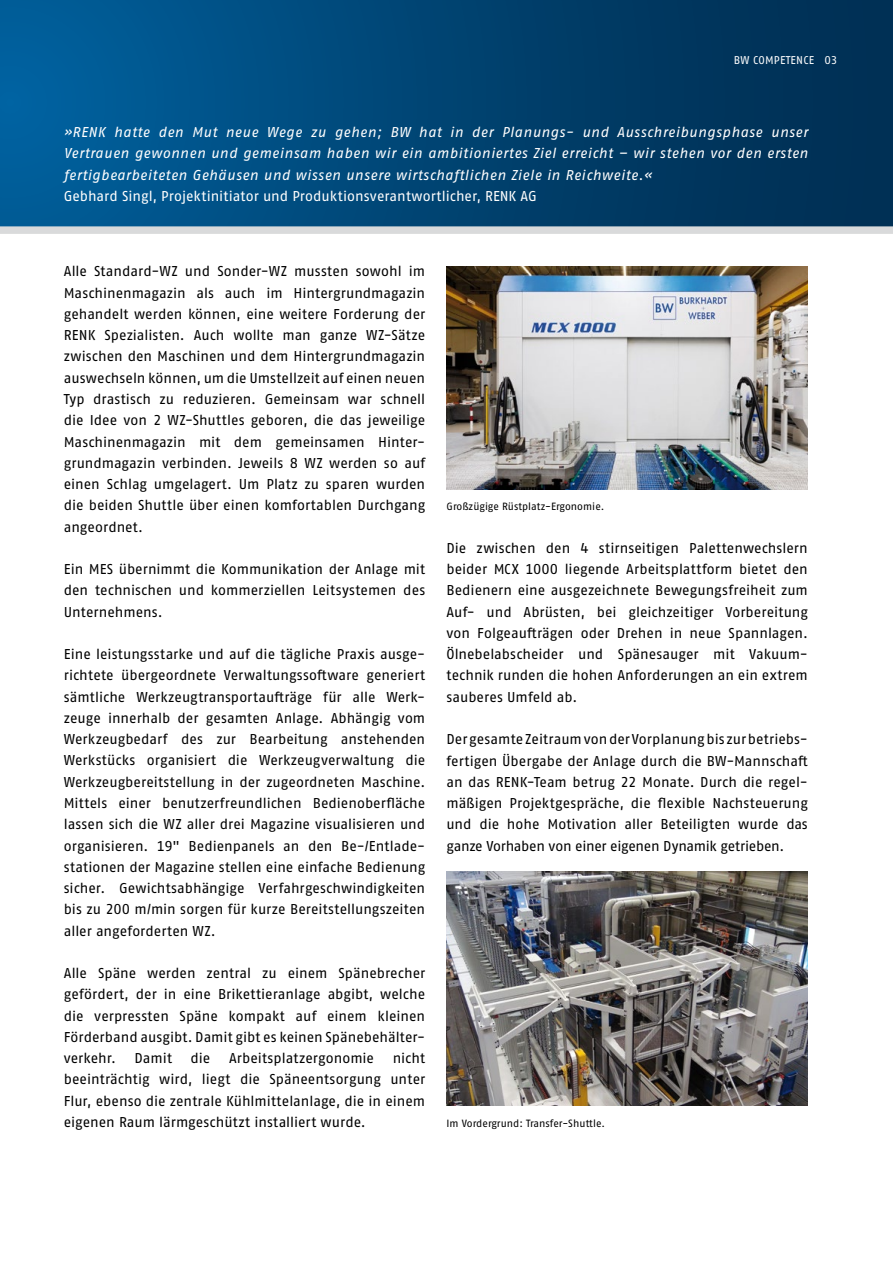
<style>
.page{position:relative;width:893px;height:1263px;background:#fff}
.page>*{position:absolute;margin:0;border:0;box-sizing:border-box;transform-origin:0 0}
.t1{font:14.25px/21.3px "Fago OT";letter-spacing:-.005em;color:#000;text-align:justify}
.t2{font:italic 14.25px/21.3px "Fago OT";letter-spacing:.035em;color:#fff;text-align:justify}
.t3{font:14.25px "Fago OT";color:#fff}
.t4{font:11.25px "Fago OT";letter-spacing:.02em;color:#fff}
.t5{font:10.5px "Fago OT";letter-spacing:.005em;color:#000}
</style>
<div class="page">
<svg style="left:0;top:0;width:893px;height:234px;background:#074977"></svg>
<img style="left:446px;top:872px;width:362px;height:234px">
<img style="left:446px;top:266px;width:362px;height:223px">
<p class="t4" style="left:734px;top:53px;width:76px">BW COMPETENCE</p>
<p class="t4" style="left:824px;top:53px;width:14px">03</p>
<p class="t2" style="left:64px;top:122px;width:746px">»RENK hatte den Mut neue Wege zu gehen; BW hat in der Planungs- und Ausschreibungsphase unser Vertrauen gewonnen und gemeinsam haben wir ein ambitioniertes Ziel erreicht – wir stehen vor den ersten fertigbearbeiteten Gehäusen und wissen unsere wirtschaftlichen Ziele in Reichweite.«</p>
<p class="t3" style="left:64px;top:187px;width:466px">Gebhard Singl, Projektinitiator und Produktionsverantwortlicher, RENK AG</p>
<p class="t1" style="left:64px;top:261px;width:363px">Alle Standard-WZ und Sonder-WZ mussten sowohl im Maschinenmagazin als auch im Hintergrundmagazin gehandelt werden können, eine weitere Forderung der Ren k Spezialisten. Auch wollte man ganze WZ-Sätze zwischen den Maschinen und dem Hintergrundmagazin auswechseln können, um die Umstellzeit auf einen neuen Typ drastisch zu reduzieren. Gemeinsam war schnell die Idee von 2 WZ-Shuttles geboren, die das jeweilige Maschinenmagazin mit dem gemeinsamen Hinter&shy;grundmagazin verbinden. Jeweils 8 WZ werden so auf einen Schlag umgelagert. U m Platz zu sparen wurden die beiden Shuttle über einen komfortablen Durchgang angeordnet.</p>
<p class="t1" style="left:64px;top:558px;width:363px">Ein MES übernimmt die Kommunikation der Anlage mit den technischen und kommerziellen Leitsystemen des Unternehmens.</p>
<p class="t1" style="left:64px;top:643px;width:363px">Eine leistungsstarke und auf die tägliche Praxis ausge&shy;richtete übergeordnete Verwaltungssoftware generiert sämtliche Werkzeugtransportaufträge für alle Werk&shy;zeuge innerhalb der gesamten Anlage. Abhängig vom Werkzeugbedarf des zur Bearbeitung anstehenden Werkstücks organisiert die Werkzeugverwaltung die Werkzeugbereitstellung in der zugeordneten Maschine.<br>Mittels einer benutzerfreundlichen Bedienoberfläche lassen sich die WZ aller drei Magazine visualisieren und organisieren. 19" Bedienpanels an den Be-/Entlade&shy;stationen der Magazine stellen eine einfache Bedienung sicher. Gewichtsabhängige Verfahrgeschwindigkeiten bis zu 200 m/min sorgen für kurze Bereitstellungszeiten aller angeforderten WZ.</p>
<p class="t1" style="left:64px;top:962px;width:363px">Alle Späne werden zentral zu einem Spänebrecher gefördert, der in eine Brikettieranlage abgibt, welche die verpressten Späne kompakt auf einem kleinen Förderband ausgibt. Damit gibt es keinen Spänebehälter&shy;verkehr.</p>
<p class="t1" style="left:64px;top:1047px;width:363px;text-indent:329px">nicht beeinträchtig wird, liegt die Späneentsorgung unter Flur, ebenso die zentrale Kühlmittelanlage, die in einem eigenen Raum lärmgeschützt installiert wurde.</p>
<p class="t1" style="left:135px;top:1047px;width:39px">Damit</p>
<p class="t1" style="left:191px;top:1047px;width:21px">die</p>
<p class="t1" style="left:229px;top:1047px;width:147px">Arbeitsplatzergonomie</p>
<p class="t5" style="left:446px;top:500px;width:159px">G roßzügige Rüstplatz-Ergonomie.</p>
<p class="t1" style="left:446px;top:537px;width:363px">Die zwischen den 4 stirnseitigen Palettenwechslern beider MCX 1000 liegende Arbeitsplattform bietet den Bedienern eine ausgezeichnete Bewegungsfreiheit zum Auf- und Abrüsten, bei gleichzeitiger Vorbereitung von Folgeaufträgen oder Drehen in neue Spannlagen.<br>Ölnebelabscheider und Spänesauger mit Vakuum&shy;technik runden die hohen Anforderungen an ein extrem sauberes U mfeld ab.</p>
<p class="t1" style="left:446px;top:729px;width:363px">Der gesamte Zeitraum von der Vorplanung bis zur betriebs&shy;fertigen Ü bergabe der Anlage durch die BW-Mannschaft an das RENK-Team betrug 22 Monate. Durch die regel&shy;mäßigen Projektgespräche, die flexible Nachsteuerung und die hohe Motivation aller Beteiligten wurde das ganze Vorhaben von einer eigenen Dynamik getrieben.</p>
<p class="t5" style="left:446px;top:1117px;width:160px">I m Vordergrund: Transfer-Shuttle.</p>
</div>
